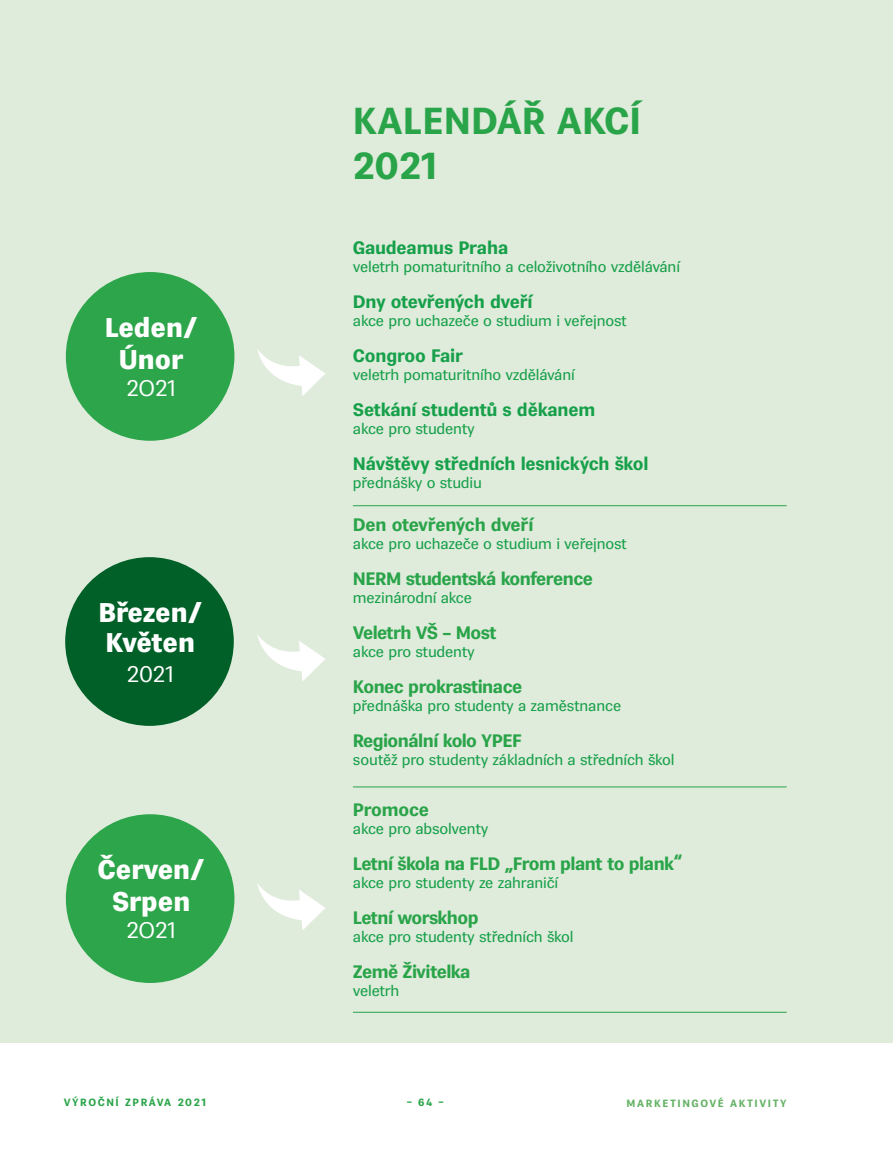
<style>
.page{position:relative;width:893px;height:1149px;background:#fff}
.page>*{position:absolute;margin:0;border:0;box-sizing:border-box;transform-origin:0 0}
.t1{font:700 37.5px/45px "Vegan Sans Premium";color:#29a449}
.t2{font:900 27px/32.4px "Vegan Sans Premium";letter-spacing:-.005em;color:#fff;text-align:center}
.t3{font:300 22.5px "Vegan Sans Premium";color:#fff}
.t4{font:700 18px "Vegan Sans Premium";letter-spacing:-.035em;color:#29a449}
.t5{font:700 18px "Vegan Sans Premium";letter-spacing:-.02em;color:#16a049}
.t6{font:15px "Vegan Sans Premium";letter-spacing:-.01em;color:#16a049}
.t7{font:700 10.5px "Vegan Sans Premium";letter-spacing:.15em;color:#29a449}
.t8{font:700 10.5px "Vegan Sans Premium";letter-spacing:.15em;color:#64b265}
</style>
<div class="page">
<div style="left:0;top:0;width:893px;height:1042px;background:#dfebdb"></div>
<hr style="left:353px;top:505px;width:434px;height:1px;background:#29a449">
<hr style="left:353px;top:786px;width:434px;height:1px;background:#29a449">
<hr style="left:353px;top:1011px;width:434px;height:1px;background:#29a449">
<svg style="left:257px;top:349px;width:68px;height:47px"></svg>
<svg style="left:257px;top:635px;width:68px;height:46px"></svg>
<svg style="left:257px;top:884px;width:68px;height:46px"></svg>
<div style="left:66px;top:272px;width:168px;height:168px;background:#2da54a;border-radius:50%"></div>
<div style="left:66px;top:814px;width:168px;height:168px;background:#2da54a;border-radius:50%"></div>
<div style="left:65px;top:557px;width:169px;height:168px;background:#006028;border-radius:50%"></div>
<h2 class="t2" style="left:105px;top:311px;width:94px">Leden/<br>Únor</h2>
<h3 class="t3" style="left:127px;top:375px;width:51px">2O21</h3>
<h2 class="t2" style="left:98px;top:597px;width:105px;line-height:30px;text-align:left">Březen/<br>Květen</h2>
<h3 class="t3" style="left:127px;top:660px;width:48px">2021</h3>
<h2 class="t2" style="left:98px;top:853px;width:109px">Červen/<br>Srpen</h2>
<h3 class="t3" style="left:127px;top:917px;width:51px">2O21</h3>
<h1 class="t1" style="left:353px;top:99px;width:290px">KALENDÁŘ AKCÍ<br>2021</h1>
<p class="t5" style="left:353px;top:237px;width:157px">Gaudeamus Praha</p>
<p class="t6" style="left:353px;top:258px;width:329px">veletrh pomaturitního a celoživotního vzdělávání</p>
<p class="t5" style="left:353px;top:291px;width:181px">Dny otevřených dveří</p>
<p class="t6" style="left:353px;top:312px;width:276px">akce pro uchazeče o studium i veřejnost</p>
<p class="t5" style="left:353px;top:345px;width:112px">Congroo Fair</p>
<p class="t6" style="left:353px;top:366px;width:223px">veletrh pomaturitního vzdělávání</p>
<p class="t5" style="left:353px;top:399px;width:244px">Setkání studentů s děkanem</p>
<p class="t6" style="left:353px;top:420px;width:123px">akce pro studenty</p>
<p class="t5" style="left:353px;top:453px;width:297px">Návštěvy středních lesnických škol</p>
<p class="t6" style="left:353px;top:474px;width:130px">přednášky o studiu</p>
<p class="t4" style="left:353px;top:513px;width:182px">Den otevřených dveří</p>
<p class="t6" style="left:353px;top:534px;width:276px">akce pro uchazeče o studium i veřejnost</p>
<p class="t4" style="left:353px;top:567px;width:242px">NERM studentská konference</p>
<p class="t6" style="left:353px;top:588px;width:121px">mezinárodní akce</p>
<p class="t4" style="left:353px;top:621px;width:145px">Veletrh VŠ – Most</p>
<p class="t6" style="left:353px;top:642px;width:123px">akce pro studenty</p>
<p class="t4" style="left:353px;top:675px;width:171px">Konec prokrastinace</p>
<p class="t6" style="left:353px;top:696px;width:270px">přednáška pro studenty a zaměstnance</p>
<p class="t4" style="left:353px;top:729px;width:170px">Regionální kolo YPEF</p>
<p class="t6" style="left:353px;top:750px;width:323px">soutěž pro studenty základních a středních škol</p>
<p class="t4" style="left:353px;top:798px;width:78px">Promoce</p>
<p class="t6" style="left:353px;top:819px;width:137px">akce pro absolventy</p>
<p class="t4" style="left:353px;top:852px;width:331px">Letní škola na FLD „From plant to plank“</p>
<p class="t6" style="left:353px;top:873px;width:207px">akce pro studenty ze zahraničí</p>
<p class="t4" style="left:353px;top:906px;width:127px">Letní worskhop</p>
<p class="t6" style="left:353px;top:927px;width:222px">akce pro studenty středních škol</p>
<p class="t4" style="left:353px;top:960px;width:119px">Země Živitelka</p>
<p class="t6" style="left:353px;top:981px;width:48px">veletrh</p>
<p class="t7" style="left:64px;top:1095px;width:144px">VÝROČNÍ ZPRÁVA 2021</p>
<p class="t7" style="left:407px;top:1095px;width:39px">– 64 –</p>
<p class="t8" style="left:627px;top:1096px;width:162px">MARKETINGOVÉ AKTIVITY</p>
</div>
